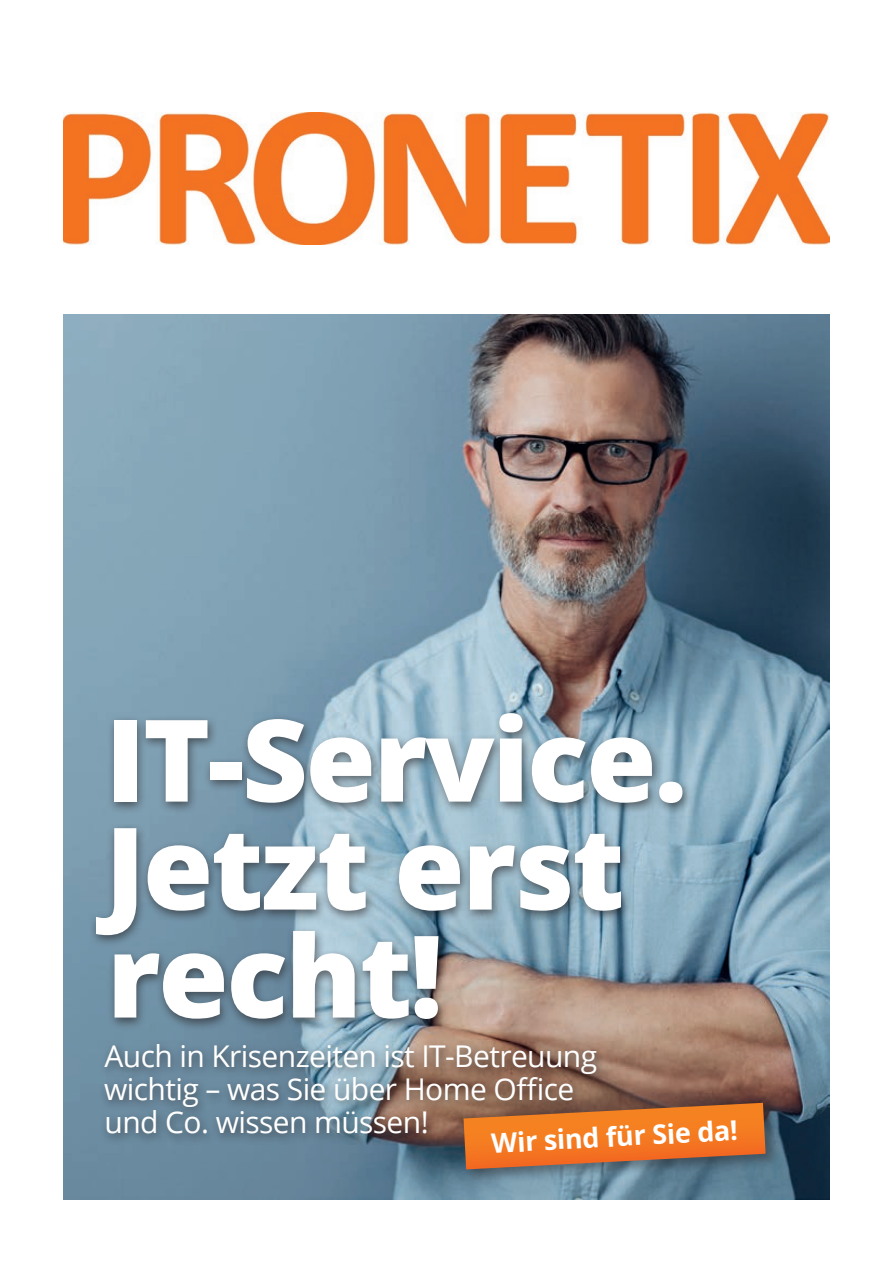
<style>
.page{position:relative;width:893px;height:1263px;background:#fff}
.page>*{position:absolute;margin:0;border:0;box-sizing:border-box;transform-origin:0 0}
.t1{font:800 114px/108px "Open Sans";letter-spacing:-.02em;color:#fff}
.t2{font:30px/33px "Open Sans";letter-spacing:-.02em;color:#fff}
.t3{font:700 27px "Open Sans";color:#fff}
</style>
<div class="page">
<img style="left:64px;top:315px;width:765px;height:884px">
<div style="left:89px;top:708px;width:604px;height:324px;background:#231f20;opacity:.6"></div>
<div style="left:98px;top:1038px;width:509px;height:107px;background:#231f20;opacity:.6"></div>
<div style="left:461px;top:1100px;width:319px;height:84px;background:#231f20;opacity:.4"></div>
<svg style="left:463px;top:1103px;width:303px;height:66px;background:#d1722f"></svg>
<img style="left:64px;top:113px;width:765px;height:131px">
<h1 class="t1" style="left:105px;top:700px;width:584px">IT-Service.<br>Jetzt erst recht!</h1>
<p class="t2" style="left:104px;top:1038px;width:494px">Auch in Krisenzeiten ist IT-Betreuung wichtig – was Sie über Home Office und Co. wissen müssen!</p>
<p class="t3" style="left:490px;top:1124px;width:248px;rotate:-3deg">Wir sind für Sie da!</p>
</div>
